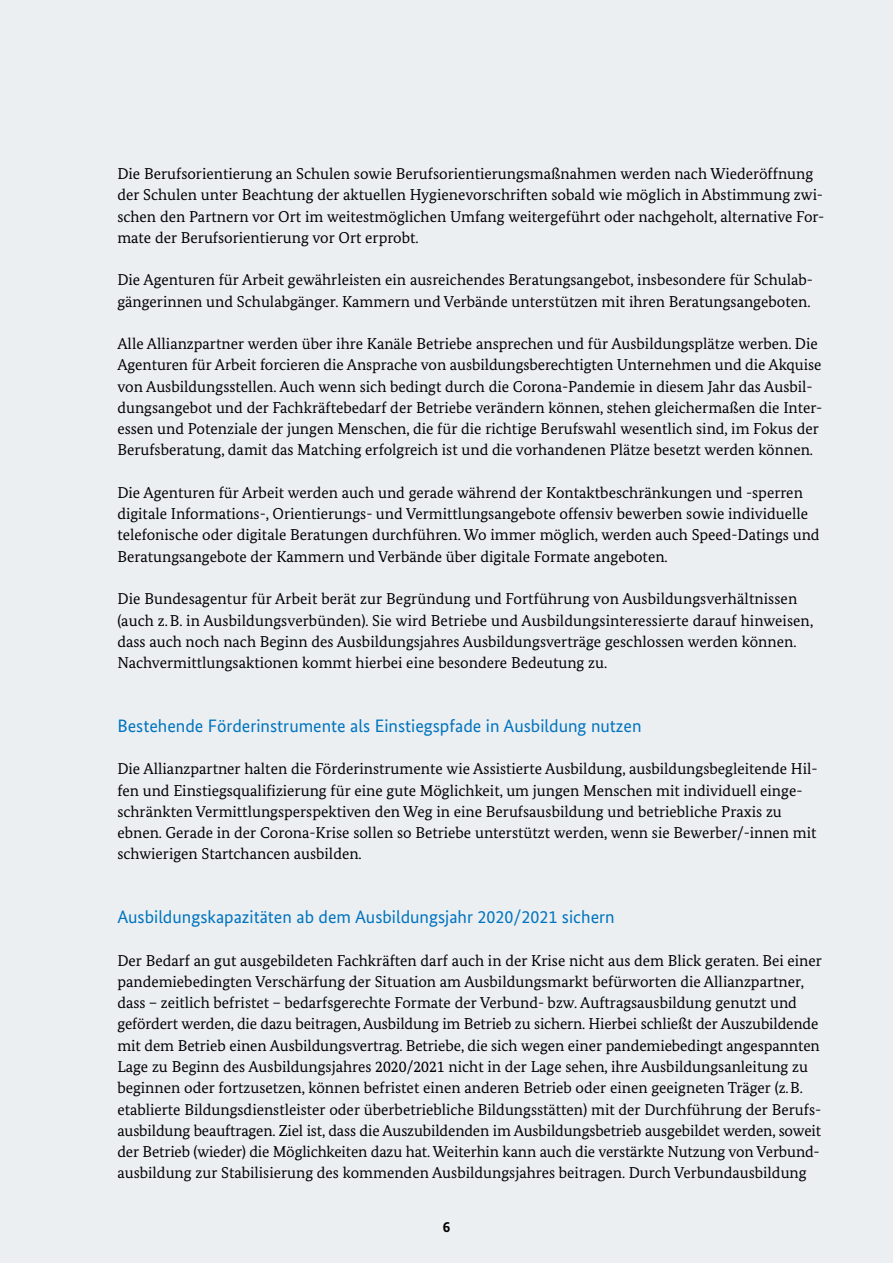
<style>
.page{position:relative;width:893px;height:1263px;background:#eceff2}
.page>*{position:absolute;margin:0;border:0;box-sizing:border-box;transform-origin:0 0}
.t1{font:18px "Bundes Sans";color:#0074be}
.t2{font:15.75px/21.3px "Bundes Serif";color:#000}
.t3{font:700 15px "Bundes Sans";color:#000}
</style>
<div class="page">
<p class="t2" style="left:117px;top:163px;width:708px">Die Berufsorientierung an Schulen sowie Berufsorientierungsmaßnahmen werden nach Wiederöffnung der Schulen unter Beachtung der aktuellen Hygienevorschriften sobald wie möglich in Abstimmung zwi&shy;schen den Partnern vor Ort im weitestmöglichen Umfang weitergeführt oder nachgeholt, alternative For&shy;mate der Berufsorientierung vor Ort erprobt.</p>
<p class="t2" style="left:117px;top:269px;width:697px">Die Agenturen für Arbeit gewährleisten ein ausreichendes Beratungsangebot, insbesondere für Schulab&shy;gängerinnen und Schulabgänger. Kammern und Verbände unterstützen mit ihren Beratungsangeboten.</p>
<p class="t2" style="left:117px;top:333px;width:706px">Alle Allianzpartner werden über ihre Kanäle Betriebe ansprechen und für Ausbildungsplätze werben. Die Agenturen für Arbeit forcieren die Ansprache von ausbildungsberechtigten Unternehmen und die Akquise von Ausbildungsstellen. Auch wenn sich bedingt durch die Corona-Pandemie in diesem Jahr das Ausbil&shy;dungsangebot und der Fachkräftebedarf der Betriebe verändern können, stehen gleichermaßen die Inter&shy;essen und Potenziale der jungen Menschen, die für die richtige Berufswahl wesentlich sind, im Fokus der Berufsberatung, damit das Matching erfolgreich ist und die vorhandenen Plätze besetzt werden können.</p>
<p class="t2" style="left:117px;top:482px;width:704px">Die Agenturen für Arbeit werden auch und gerade während der Kontaktbeschränkungen und -sperren digitale Informations-, Orientierungs- und Vermittlungsangebote offensiv bewerben sowie individuelle telefonische oder digitale Beratungen durchführen. Wo immer möglich, werden auch Speed-Datings und Beratungsangebote der Kammern und Verbände über digitale Formate angeboten.</p>
<p class="t2" style="left:117px;top:588px;width:697px">Die Bundesagentur für Arbeit berät zur Begründung und Fortführung von Ausbildungsverhältnissen (auch z.B. in Ausbildungsverbünden). Sie wird Betriebe und Ausbildungsinteressierte darauf hinweisen, dass auch noch nach Beginn des Ausbildungsjahres Ausbildungsverträge geschlossen werden können.<br>Nachvermittlungsaktionen kommt hierbei eine besondere Bedeutung zu.</p>
<p class="t1" style="left:117px;top:715px;width:526px">Bestehende Förderinstrumente als Einstiegspfade in Ausbildung nutzen</p>
<p class="t2" style="left:117px;top:758px;width:702px">Die Allianzpartner halten die Förderinstrumente wie Assistierte Ausbildung, ausbildungsbegleitende Hil&shy;fen und Einstiegsqualifizierung für eine gute Möglichkeit, um jungen Menschen mit individuell einge&shy;schränkten Vermittlungsperspektiven den Weg in eine Berufsausbildung und betriebliche Praxis zu ebnen. Gerade in der Corona-Krise sollen so Betriebe unterstützt werden, wenn sie Bewerber/-innen mit schwierigen Startchancen ausbilden.</p>
<p class="t1" style="left:117px;top:906px;width:499px">Ausbildungskapazitäten ab dem Ausbildungsjahr 2020/2021 sichern</p>
<p class="t2" style="left:117px;top:949px;width:706px">Der Bedarf an gut ausgebildeten Fachkräften darf auch in der Krise nicht aus dem Blick geraten. Bei einer pandemiebedingten Verschärfung der Situation am Ausbildungsmarkt befürworten die Allianzpartner, dass – zeitlich befristet – bedarfsgerechte Formate der Verbund- bzw. Auftragsausbildung genutzt und gefördert werden, die dazu beitragen, Ausbildung im Betrieb zu sichern. Hierbei schließt der Auszubildende mit dem Betrieb einen Ausbildungsvertrag. Betriebe, die sich wegen einer pandemiebedingt angespannten Lage zu Beginn des Ausbildungsjahres 2020/2021 nicht in der Lage sehen, ihre Ausbildungsanleitung zu beginnen oder fortzusetzen, können befristet einen anderen Betrieb oder einen geeigneten Träger (z.B. etablierte Bildungsdienstleister oder überbetriebliche Bildungsstätten) mit der Durchführung der Berufs&shy;ausbildung beauftragen. Ziel ist, dass die Auszubildenden im Ausbildungsbetrieb ausgebildet werden, soweit der Betrieb (wieder) die Möglichkeiten dazu hat. Weiterhin kann auch die verstärkte Nutzung von Verbund&shy;ausbildung zur Stabilisierung des kommenden Ausbildungsjahres beitragen. Durch Verbundausbildung</p>
<p class="t3" style="left:443px;top:1217px;width:9px">6</p>
</div>
